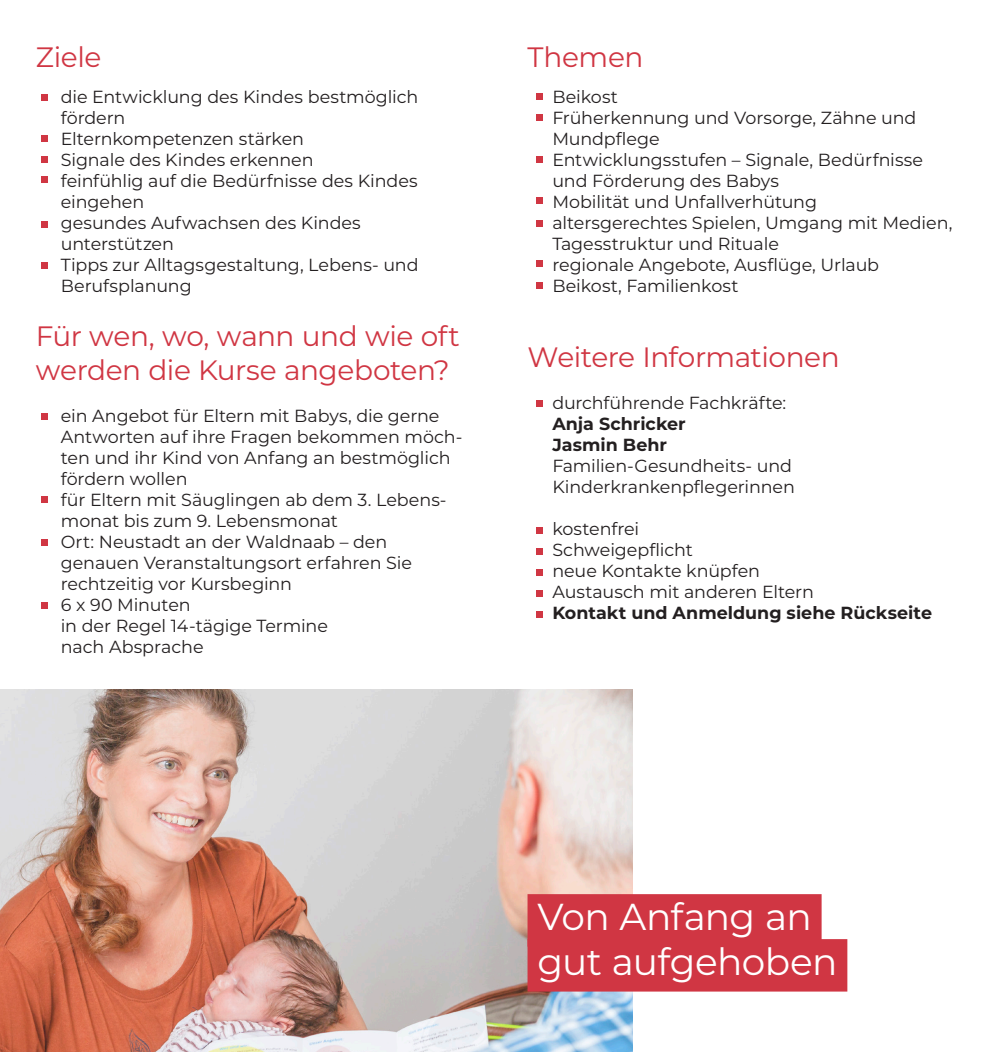
<style>
.page{position:relative;width:993px;height:1052px;background:#fff}
.page>*{position:absolute;margin:0;border:0;box-sizing:border-box;transform-origin:0 0}
.t1{font:37.45px/45px "Montserrat";letter-spacing:-.015em;color:#fff}
.t2{font:28px/33.6px "Montserrat";letter-spacing:-.015em;color:#d03643}
.t3{font:17.5px/21px "Montserrat";letter-spacing:-.005em;color:#231f20}
.t4{font:700 17.5px/21px "Montserrat";color:#231f20}
</style>
<div class="page">
<img style="left:0;top:689px;width:632px;height:363px">
<div style="left:527px;top:894px;width:294px;height:52px;background:#d03643"></div>
<div style="left:527px;top:939px;width:320px;height:52px;background:#d03643"></div>
<div style="left:41px;top:94px;width:7px;height:6px;background:#d03643"></div>
<div style="left:41px;top:135px;width:7px;height:6px;background:#d03643"></div>
<div style="left:41px;top:156px;width:7px;height:6px;background:#d03643"></div>
<div style="left:41px;top:177px;width:7px;height:6px;background:#d03643"></div>
<div style="left:41px;top:221px;width:7px;height:6px;background:#d03643"></div>
<div style="left:41px;top:262px;width:7px;height:6px;background:#d03643"></div>
<div style="left:41px;top:413px;width:7px;height:7px;background:#d03643"></div>
<div style="left:41px;top:497px;width:7px;height:6px;background:#d03643"></div>
<div style="left:41px;top:539px;width:7px;height:6px;background:#d03643"></div>
<div style="left:41px;top:602px;width:7px;height:6px;background:#d03643"></div>
<svg style="left:536px;top:93px;width:6px;height:6px"></svg>
<div style="left:536px;top:114px;width:6px;height:7px;background:#d03643"></div>
<svg style="left:536px;top:156px;width:6px;height:6px"></svg>
<div style="left:536px;top:197px;width:6px;height:7px;background:#d03643"></div>
<svg style="left:536px;top:220px;width:6px;height:6px"></svg>
<div style="left:536px;top:260px;width:6px;height:7px;background:#d03643"></div>
<div style="left:536px;top:282px;width:6px;height:7px;background:#d03643"></div>
<svg style="left:536px;top:401px;width:6px;height:6px"></svg>
<svg style="left:536px;top:527px;width:6px;height:6px"></svg>
<svg style="left:536px;top:548px;width:6px;height:6px"></svg>
<div style="left:536px;top:569px;width:6px;height:7px;background:#d03643"></div>
<div style="left:536px;top:590px;width:6px;height:7px;background:#d03643"></div>
<div style="left:536px;top:611px;width:6px;height:7px;background:#d03643"></div>
<h2 class="t2" style="left:36px;top:39px;width:67px">Ziele</h2>
<p class="t3" style="left:61px;top:85px;width:359px">die Entwicklung des Kindes bestmöglich fördern<br>Elternkompetenzen stärken<br>Signale des Kindes erkennen<br>feinfühlig auf die Bedürfnisse des Kindes eingehen<br>gesundes Aufwachsen des Kindes unterstützen<br>Tipps zur Alltagsgestaltung, Lebens- und<br>Berufsplanung</p>
<h2 class="t2" style="left:36px;top:319px;width:425px">Für wen, wo, wann und wie oft werden die Kurse angeboten?</h2>
<p class="t3" style="left:61px;top:405px;width:403px">ein Angebot für Eltern mit Babys, die gerne<br>Antworten auf ihre Fragen bekommen möch&shy;ten und ihr Kind von Anfang an bestmöglich fördern wollen<br>für Eltern mit Säuglingen ab dem 3. Lebens&shy;monat bis zum 9. Lebensmonat<br>Ort: Neustadt an der Waldnaab – den genauen Veranstaltungsort erfahren Sie rechtzeitig vor Kursbeginn<br>6 x 90 Minuten<br>in der Regel 14-tägige Termine<br>nach Absprache</p>
<h2 class="t2" style="left:527px;top:39px;width:117px">Themen</h2>
<p class="t3" style="left:552px;top:85px;width:401px">Beikost<br>Früherkennung und Vorsorge, Zähne und<br>Mundpflege<br>Entwicklungsstufen – Signale, Bedürfnisse und Förderung des Babys<br>Mobilität und Unfallverhütung altersgerechtes Spielen, Umgang mit Medien,<br>Tagesstruktur und Rituale<br>regionale Angebote, Ausflüge, Urlaub<br>Beikost, Familienkost</p>
<h2 class="t2" style="left:527px;top:340px;width:313px">Weitere Informationen</h2>
<p class="t3" style="left:552px;top:392px;width:235px">durchführende Fachkräfte:</p>
<p class="t4" style="left:552px;top:413px;width:135px">Anja Schricker<br>Jasmin Behr</p>
<p class="t3" style="left:552px;top:455px;width:244px">Familien-Gesundheits- und<br>Kinderkrankenpflegerinnen</p>
<p class="t3" style="left:552px;top:518px;width:263px">kostenfrei<br>Schweigepflicht<br>neue Kontakte knüpfen<br>Austausch mit anderen Eltern</p>
<p class="t4" style="left:552px;top:602px;width:381px">Kontakt und Anmeldung siehe Rückseite</p>
<h1 class="t1" style="left:537px;top:892px;width:301px">Von Anfang an gut aufgehoben</h1>
</div>
